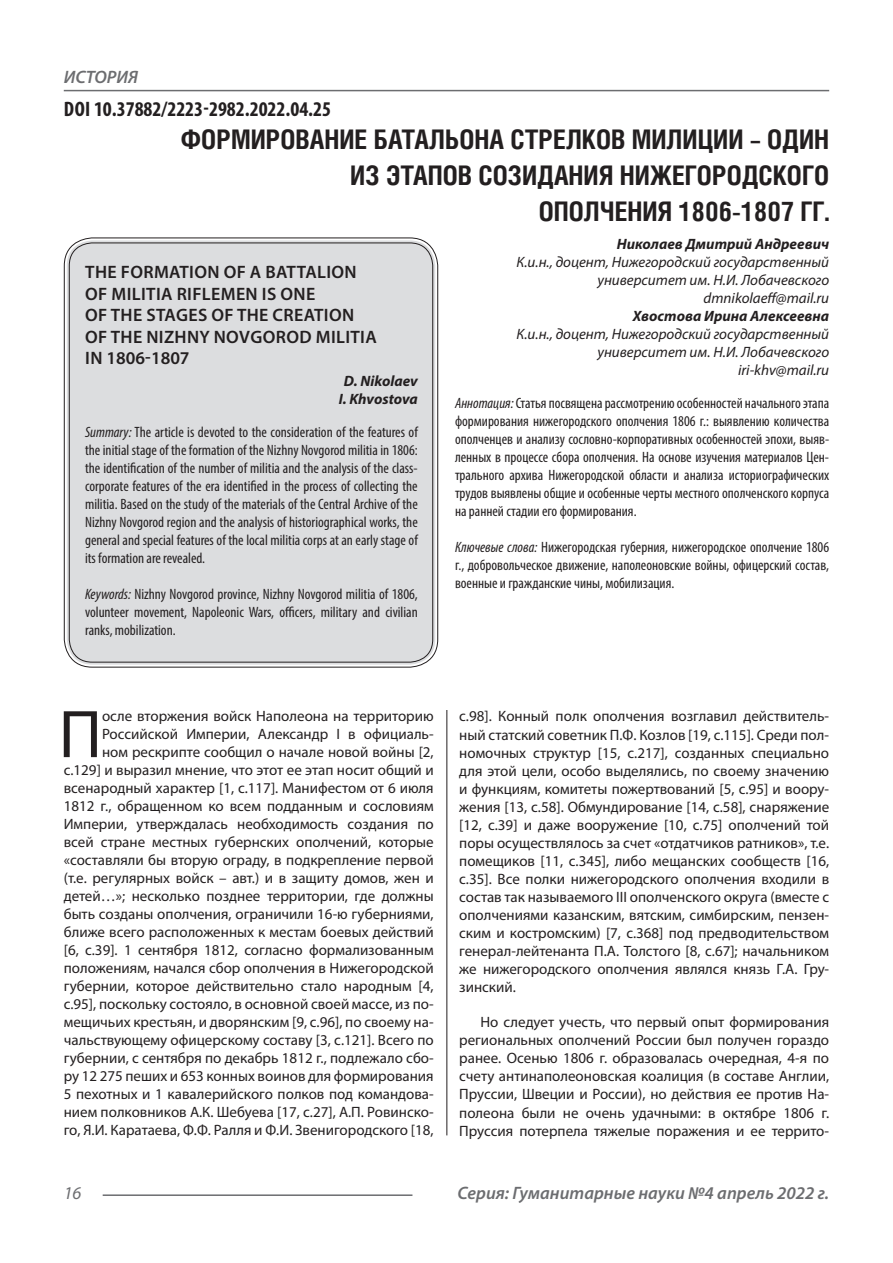
<style>
.page{position:relative;width:893px;height:1263px;background:#fff}
.page>*{position:absolute;margin:0;border:0;box-sizing:border-box;transform-origin:0 0}
.Статья_текст_первый{font:67.95px "Myriad Pro";color:#231f20}
.Статья_название{font:700 27px/36px "Helios Cond C";color:#231f20;text-align:right}
.ДОИ{font:700 condensed 21px "Myriad Pro";color:#231f20}
.Статья_название_англ{font:600 18px/21.6px "Myriad Pro";letter-spacing:.02em;color:#231f20}
.t1{font:italic 600 18px "Myriad Pro";color:#6c6d70}
.t2{font:italic 18px "Myriad Pro";color:#6c6d70}
.Статья_текст_первый-2{font:15px/18px "Myriad Pro";color:#231f20;text-align:right}
.Статья_аннотация_анг{font:condensed 15px/18px "Myriad Pro";color:#231f20;text-align:justify}
.Статья_аннотация_тек{font:condensed 15px/18px "Myriad Pro";color:#231f20;text-align:justify}
.Статья_текст{font:15px/18px "Myriad Pro";color:#231f20;text-align:justify}
.Статья_автор_инфо{font:italic 15px/18px "Myriad Pro";color:#231f20;text-align:right}
.Статья_автор_инфо-2{font:italic 700 15px "Myriad Pro";color:#231f20}
.Статья_автор_англ{font:italic 700 15px "Myriad Pro";color:#231f20}
.s1{font-style:italic}
</style>
<div class="page">
<hr style="left:446px;top:128px;width:1px;height:1007px;background:#231f20">
<hr style="left:103px;top:1194px;width:309px;height:2px;background:#6c6d70">
<hr style="left:64px;top:90px;width:765px;height:1px;background:#6c6d70">
<div style="left:67px;top:240px;width:368px;height:425px;background:#dcdddf;border-radius:26px"></div>
<p class="t1" style="left:64px;top:66px;width:76px">ИСТОРИЯ</p>
<p class="ДОИ" style="left:64px;top:96px;width:269px">DOI 10.37882/2223-2982.2022.04.25</p>
<p class="Статья_название" style="left:181px;top:121px;width:650px">ФОРМИРОВАНИЕ БАТАЛЬОНА СТРЕЛКОВ МИЛИЦИИ – ОДИН<br>ИЗ ЭТАПОВ СОЗИДАНИЯ НИЖЕГОРОДСКОГО<br>ОПОЛЧЕНИЯ 1806-1807 ГГ.</p>
<p class="Статья_автор_инфо-2" style="left:617px;top:234px;width:214px">Николаев Дмитрий Андреевич</p>
<p class="Статья_автор_инфо" style="left:517px;top:252px;width:314px">К.и.н., доцент, Нижегородский государственный университет им. Н.И. Лобачевского</p>
<p class="Статья_автор_инфо" style="left:704px;top:288px;width:127px">dmnikolaeff@mail.ru</p>
<p class="Статья_автор_инфо-2" style="left:633px;top:306px;width:198px">Хвостова Ирина Алексеевна</p>
<p class="Статья_автор_инфо" style="left:517px;top:324px;width:314px">К.и.н., доцент, Нижегородский государственный университет им. Н.И. Лобачевского</p>
<p class="Статья_автор_инфо" style="left:738px;top:360px;width:93px">iri-khv@mail.ru</p>
<p class="Статья_аннотация_тек" style="left:455px;top:393px;width:376px"><span class="s1">Аннотация:</span> Статья посвящена рассмотрению особенностей начального этапа формирования нижегородского ополчения 1806 г.: выявлению количества ополченцев и анализу сословно-корпоративных особенностей эпохи, выяв&shy;ленных в процессе сбора ополчения. На основе изучения материалов Цен&shy;трального архива Нижегородской области и анализа историографических трудов выявлены общие и особенные черты местного ополченского корпуса на ранней стадии его формирования.</p>
<p class="Статья_аннотация_тек" style="left:455px;top:537px;width:376px"><span class="s1">Ключевые слова:</span> Нижегородская губерния, нижегородское ополчение 1806 г., добровольческое движение, наполеоновские войны, офицерский состав, военные и гражданские чины, мобилизация.</p>
<p class="Статья_название_англ" style="left:85px;top:261px;width:293px">THE FORMATION OF A BATTALION<br>OF MILITIA RIFLEMEN IS ONE<br>OF THE STAGES OF THE CREATION<br>OF THE NIZHNY NOVGOROD MILITIA<br>IN 1806-1807</p>
<p class="Статья_автор_англ" style="left:344px;top:371px;width:75px">D. Nikolaev</p>
<p class="Статья_автор_англ" style="left:339px;top:389px;width:81px">I. Khvostova</p>
<p class="Статья_аннотация_анг" style="left:85px;top:423px;width:334px"><span class="s1">Summary:</span> The article is devoted to the consideration of the features of the initial stage of the formation of the Nizhny Novgorod militia in 1806: the identification of the number of militia and the analysis of the class&shy;corporate features of the era identified in the process of collecting the militia. Based on the study of the materials of the Central Archive of the Nizhny Novgorod region and the analysis of historiographical works, the general and special features of the local militia corps at an early stage of its formation are revealed.</p>
<p class="Статья_аннотация_анг" style="left:85px;top:585px;width:334px"><span class="s1">Keywords:</span> Nizhny Novgorod province, Nizhny Novgorod militia of 1806, volunteer movement, Napoleonic Wars, officers, military and civilian ranks, mobilization.</p>
<p class="Статья_текст_первый-2" style="left:64px;top:707px;width:371px">осле вторжения войск Наполеона на территорию Российской Империи, Александр I в официаль-<br>ном рескрипте сообщил о начале новой войны [2, с.129] и выразил мнение, что этот ее этап носит общий и всенародный характер [1, с.117]. Манифестом от 6 июля 1812 г., обращенном ко всем подданным и сословиям Империи, утверждалась необходимость создания по всей стране местных губернских ополчений, которые «составляли бы вторую ограду, в подкрепление первой (т.е. регулярных войск – авт.) и в защиту домов, жен и детей…»; несколько позднее территории, где должны быть созданы ополчения, ограничили 16-ю губерниями, ближе всего расположенных к местам боевых действий [6, с.39]. 1 сентября 1812, согласно формализованным положениям, начался сбор ополчения в Нижегородской губернии, которое действительно стало народным [4, с.95], поскольку состояло, в основной своей массе, из по&shy;мещичьих крестьян, и дворянским [9, с.96], по своему на&shy;чальствующему офицерскому составу [3, с.121]. Всего по губернии, с сентября по декабрь 1812 г., подлежало сбо&shy;ру 12 275 пеших и 653 конных воинов для формирования 5 пехотных и 1 кавалерийского полков под командова&shy;нием полковников А.К. Шебуева [17, с.27], А.П. Ровинско&shy;го, Я.И. Каратаева, Ф.Ф. Ралля и Ф.И. Звенигородского [18,</p>
<p class="Статья_текст_первый-2" style="left:459px;top:707px;width:371px;text-align:justify">с.98]. Конный полк ополчения возглавил действитель&shy;ный статский советник П.Ф. Козлов [19, с.115]. Среди пол&shy;номочных структур [15, с.217], созданных специально для этой цели, особо выделялись, по своему значению и функциям, комитеты пожертвований [5, с.95] и воору&shy;жения [13, с.58]. Обмундирование [14, с.58], снаряжение [12, с.39] и даже вооружение [10, с.75] ополчений той поры осуществлялось за счет «отдатчиков ратников», т.е. помещиков [11, с.345], либо мещанских сообществ [16, с.35]. Все полки нижегородского ополчения входили в состав так называемого III ополченского округа (вместе с ополчениями казанским, вятским, симбирским, пензен&shy;ским и костромским) [7, с.368] под предводительством генерал-лейтенанта П.А. Толстого [8, с.67]; начальником же нижегородского ополчения являлся князь Г.А. Гру&shy;зинский.</p>
<p class="Статья_текст_первый" style="left:59px;top:692px;width:45px">П</p>
<p class="Статья_текст" style="left:459px;top:1013px;width:371px;text-indent:21px">Но следует учесть, что первый опыт формирования региональных ополчений России был получен гораздо ранее. Осенью 1806 г. образовалась очередная, 4-я по счету антинаполеоновская коалиция (в составе Англии, Пруссии, Швеции и России), но действия ее против На&shy;полеона были не очень удачными: в октябре 1806 г.<br>Пруссия потерпела тяжелые поражения и ее террито-</p>
<p class="t2" style="left:64px;top:1182px;width:19px">16</p>
<p class="t1" style="left:457px;top:1182px;width:373px">Серия: Гуманитарные науки №4 апрель 2022 г.</p>
</div>
